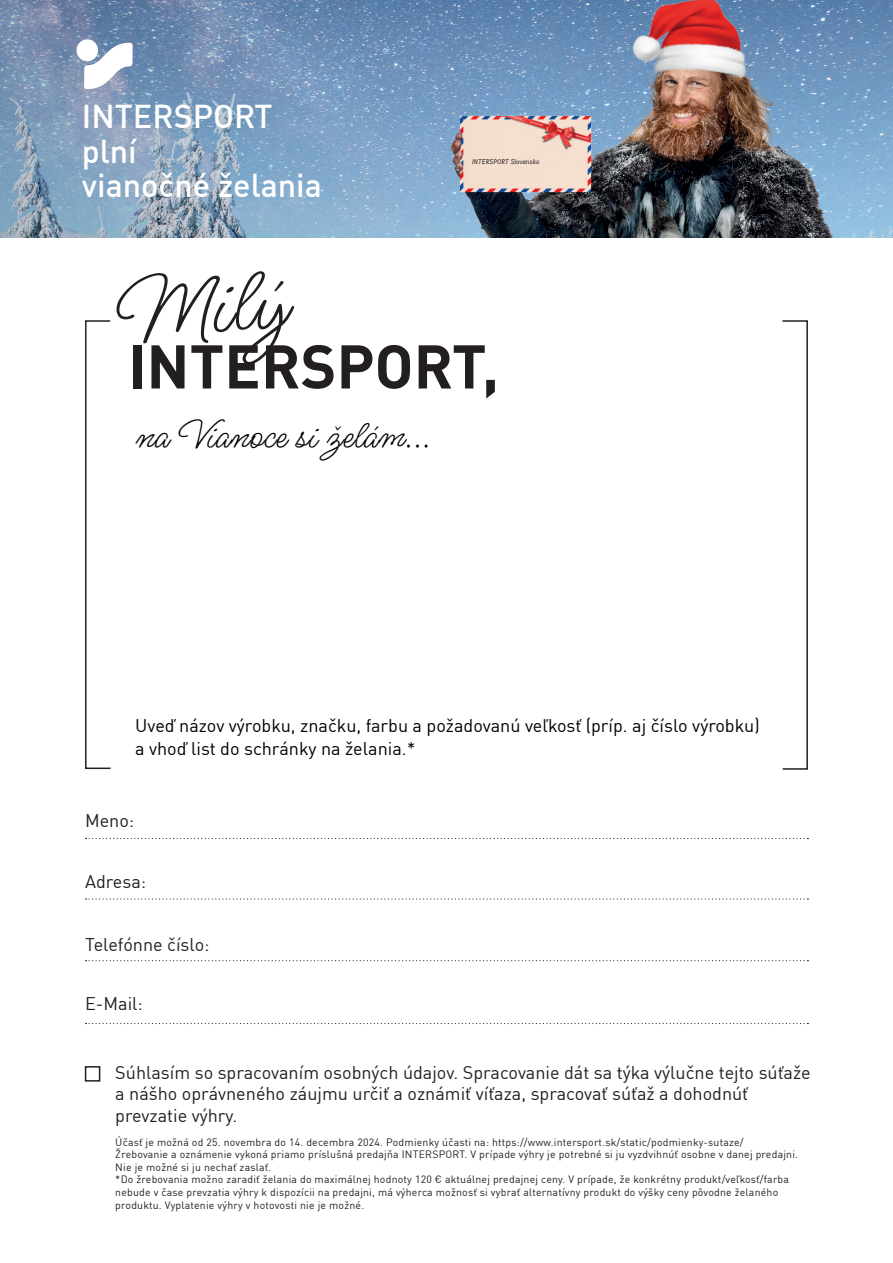
<style>
.page{position:relative;width:893px;height:1263px;background:#fff}
.page>*{position:absolute;margin:0;border:0;box-sizing:border-box;transform-origin:0 0}
.t1{font:94.2px "Ms Madi";color:#231f20}
.t2{font:700 60.6px "FFDIN Profor IIC";color:#231f20}
.t3{font:39.45px "Ms Madi";letter-spacing:.02em;color:#000}
.t4{font:500 32.4px/34.5px "FFDIN Profor IIC";color:#fff}
.t5{font:18px/21.6px "FFDIN Profor IIC";color:#231f20}
.t6{font:18px/22.5px "FFDIN Profor IIC";color:#000}
.t7{font:10.5px/12.6px "FFDIN Profor IIC";letter-spacing:.02em;color:#231f20}
.t8{font:6px "Annai MN";color:#231f20}
</style>
<div class="page">
<div style="left:85px;top:1066px;width:15px;height:15px;border:2px solid #231f20"></div>
<img style="left:505px;top:0;width:388px;height:237px">
<img style="left:586px;top:0;width:227px;height:195px">
<svg style="left:0;top:0;width:505px;height:237px;background:#7e9cbb"></svg>
<div style="left:85px;top:320px;width:26px;height:449px;border:2px solid #231f20"></div>
<div style="left:76px;top:39px;width:22px;height:22px;background:#fff;border-radius:50%"></div>
<svg style="left:84px;top:42px;width:49px;height:48px"></svg>
<svg style="left:86px;top:838px;width:722px;height:1px"></svg>
<svg style="left:86px;top:898px;width:722px;height:1px"></svg>
<svg style="left:86px;top:960px;width:722px;height:1px"></svg>
<svg style="left:86px;top:1023px;width:722px;height:1px"></svg>
<div style="left:782px;top:320px;width:26px;height:450px;border:2px solid #231f20"></div>
<div style="left:470px;top:157px;width:70px;height:27px;background:#f4dece"></div>
<h3 class="t4" style="left:82px;top:97px;width:242px">INTERSPORT plní<br>vianočné želania</h3>
<p class="t8" style="left:472px;top:158px;width:69px">INTERSPORT Slovensko</p>
<h1 class="t1" style="left:113px;top:255px;width:170px;rotate:-6deg">Milý</h1>
<h2 class="t2" style="left:128px;top:319px;width:373px">INTERSPORT,</h2>
<h3 class="t3" style="left:136px;top:410px;width:296px">na Vianoce si želám...</h3>
<h3 class="t6" style="left:135px;top:713px;width:626px">Uveď názov výrobku, značku, farbu a požadovanú veľkosť (príp. aj číslo výrobku) a vhoď list do schránky na želania.*</h3>
<h3 class="t5" style="left:85px;top:809px;width:51px">Meno:</h3>
<h3 class="t5" style="left:85px;top:869px;width:63px">Adresa:</h3>
<h3 class="t5" style="left:85px;top:932px;width:126px">Telefónne číslo:</h3>
<h3 class="t5" style="left:85px;top:991px;width:59px">E-Mail:</h3>
<h3 class="t5" style="left:115px;top:1060px;width:697px">Súhlasím so spracovaním osobných údajov. Spracovanie dát sa týka výlučne tejto súťaže a nášho oprávneného záujmu určiť a oznámiť víťaza, spracovať súťaž a dohodnúť prevzatie výhry.</h3>
<p class="t7" style="left:115px;top:1135px;width:684px">Účasť je možná od 25. novembra do 14. decembra 2024. Podmienky účasti na: https://www.intersport.sk/static/podmienky-sutaze/ Žrebovanie a oznámenie vykoná priamo príslušná predajňa INTERSPORT. V prípade výhry je potrebné si ju vyzdvihnúť osobne v danej predajni.<br>Nie je možné si ju nechať zaslať.<br>*Do žrebovania možno zaradiť želania do maximálnej hodnoty 120 € aktuálnej predajnej ceny. V prípade, že konkrétny produkt/veľkosť/farba nebude v čase prevzatia výhry k dispozícii na predajni, má výherca možnosť si vybrať alternatívny produkt do výšky ceny pôvodne želaného produktu. Vyplatenie výhry v hotovosti nie je možné.</p>
</div>
